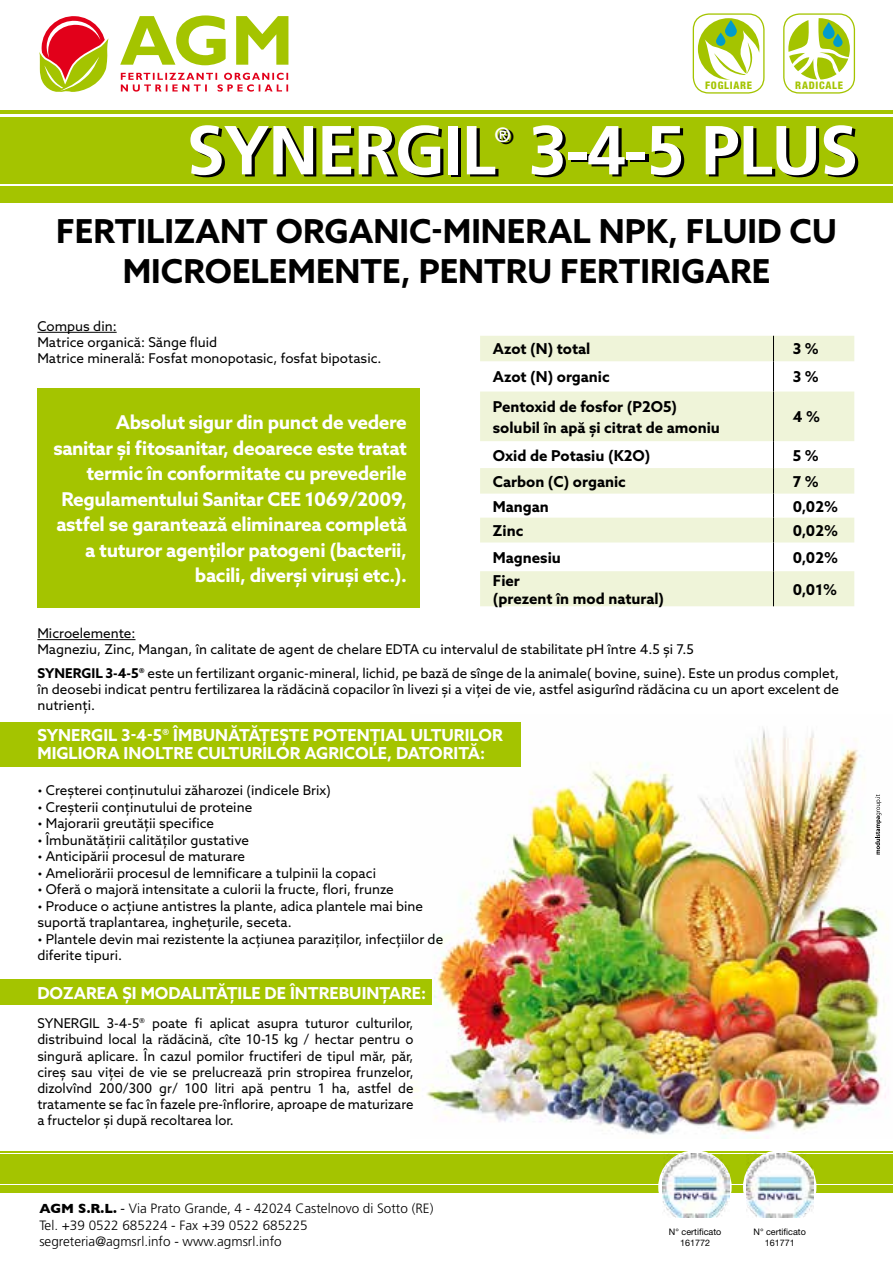
<style>
.page{position:relative;width:893px;height:1263px;background:#fff}
.page>*{position:absolute;margin:0;border:0;box-sizing:border-box;transform-origin:0 0}
.t1{font:700 69.15px "Frutiger LT Std";letter-spacing:-.02em;color:#fff}
.t2{font:700 33px/39.6px "Azo Sans";color:#000;text-align:center}
.t3{font:700 20.7px "Frutiger LT Std";color:#000}
.t4{font:700 20.7px "Frutiger LT Std";color:#fff}
.t5{font:700 19.05px/25.5px "Azo Sans";letter-spacing:-.02em;color:#fff;text-align:right}
.t6{font:700 16.5px/18px "Azo Sans";color:#fff}
.t7{font:700 15px/21px "Azo Sans";color:#000}
.t8{font:13.5px/16.2px "Azo Sans";color:#000}
.t9{font:300 13.5px/16.5px "Frutiger LT Std";color:#000}
.t10{font:800 condensed 10.5px "Helvetica Neue LT Std";letter-spacing:.07em;color:#a4c400}
.t11{font:9px/10.5px "Helvetica Neue LT Std";color:#000;text-align:center}
.s1{font-weight:700}
.s2{font-family:"Gill Sans";font-weight:700}
.s3{font-weight:400}
</style>
<div class="page">
<img style="left:410px;top:729px;width:476px;height:409px">
<div style="left:38px;top:388px;width:382px;height:220px;background:#a4c400"></div>
<div style="left:0;top:979px;width:432px;height:26px;background:#a4c400"></div>
<div style="left:0;top:722px;width:521px;height:44px;background:#a4c400"></div>
<hr style="left:37px;top:332px;width:80px;height:1px;background:#000">
<hr style="left:37px;top:639px;width:99px;height:1px;background:#000">
<div style="left:0;top:117px;width:893px;height:66px;background:#a4c400"></div>
<hr style="left:0;top:110px;width:893px;height:4px;background:#a4c400">
<div style="left:0;top:186px;width:893px;height:16px;background:#a4c400"></div>
<svg style="left:875px;top:794px;width:6px;height:60px"></svg>
<div style="left:0;top:1154px;width:893px;height:30px;background:#a4c400"></div>
<hr style="left:0;top:1151px;width:893px;height:2px;background:#a4c400">
<div style="left:0;top:1185px;width:893px;height:7px;background:#a4c400"></div>
<svg style="left:480px;top:336px;width:374px;height:270px;fill:#eff4d9"></svg>
<svg style="left:773px;top:336px;width:1px;height:25px"></svg>
<hr style="left:773px;top:361px;width:1px;height:30px;background:#000">
<hr style="left:773px;top:391px;width:1px;height:50px;background:#000">
<svg style="left:773px;top:441px;width:1px;height:130px"></svg>
<hr style="left:773px;top:571px;width:1px;height:35px;background:#000">
<svg style="left:744px;top:1151px;width:71px;height:71px"></svg>
<div style="left:743px;top:1150px;width:73px;height:74px;border:2px solid #fff;border-radius:50%"></div>
<svg style="left:659px;top:1151px;width:72px;height:71px"></svg>
<div style="left:658px;top:1150px;width:74px;height:74px;border:2px solid #fff;border-radius:50%"></div>
<img style="left:747px;top:1153px;width:67px;height:64px">
<img style="left:663px;top:1154px;width:67px;height:63px">
<svg style="left:698px;top:18px;width:61px;height:62px"></svg>
<div style="left:693px;top:13px;width:72px;height:81px;border:1px solid #a4c400;border-radius:16px"></div>
<svg style="left:788px;top:18px;width:62px;height:62px"></svg>
<svg style="left:823px;top:22px;width:12px;height:17px"></svg>
<svg style="left:833px;top:34px;width:10px;height:13px"></svg>
<div style="left:783px;top:13px;width:72px;height:81px;border:1px solid #a4c400;border-radius:16px"></div>
<svg style="left:39px;top:16px;width:70px;height:76px"></svg>
<svg style="left:121px;top:73px;width:167px;height:19px"></svg>
<svg style="left:120px;top:15px;width:168px;height:50px"></svg>
<p class="t10" style="left:705px;top:79px;width:48px">FOGLIARE</p>
<p class="t10" style="left:795px;top:79px;width:49px">RADICALE</p>
<h1 class="t1" style="left:186px;top:110px;width:311px">SYNERGIL</h1>
<h3 class="t4" style="left:494px;top:123px;width:18px">®</h3>
<h1 class="t1" style="left:528px;top:110px;width:331px">3-4-5 PLUS</h1>
<h3 class="t3" style="left:498px;top:124px;width:18px">®</h3>
<h2 class="t2" style="left:56px;top:211px;width:782px">FERTILIZANT ORGANIC-MINERAL NPK, FLUID CU<br>MICROELEMENTE, PENTRU FERTIRIGARE</h2>
<p class="t8" style="left:37px;top:318px;width:346px">Compus din:<br>Matrice organică: Sănge fluid<br>Matrice minerală: Fosfat monopotasic, fosfat bipotasic.</p>
<p class="t5" style="left:53px;top:409px;width:355px">Absolut sigur din punct de vedere sanitar și fitosanitar, deoarece este tratat termic în conformitate cu prevederile Regulamentului Sanitar CEE 1069/2009, astfel se garantează eliminarea completă a tuturor agenților patogeni (bacterii, bacili, diverși viruși etc.).</p>
<p class="t7" style="left:493px;top:338px;width:99px">Azot (N) total</p>
<p class="t7" style="left:793px;top:338px;width:28px">3 %</p>
<p class="t7" style="left:493px;top:366px;width:118px">Azot (N) organic</p>
<p class="t7" style="left:793px;top:366px;width:28px">3 %</p>
<p class="t7" style="left:493px;top:396px;width:229px">Pentoxid de fosfor (P2O5) solubil în apă și citrat de amoniu</p>
<p class="t7" style="left:793px;top:406px;width:29px">4 %</p>
<p class="t7" style="left:493px;top:444px;width:159px">Oxid de Potasiu (K2O)</p>
<p class="t7" style="left:793px;top:444px;width:28px">5 %</p>
<p class="t7" style="left:493px;top:471px;width:135px">Carbon (C) organic</p>
<p class="t7" style="left:793px;top:471px;width:28px">7 %</p>
<p class="t7" style="left:493px;top:495px;width:58px">Mangan</p>
<p class="t7" style="left:793px;top:495px;width:47px">0,02%</p>
<p class="t7" style="left:493px;top:520px;width:32px">Zinc</p>
<p class="t7" style="left:793px;top:520px;width:47px">0,02%</p>
<p class="t7" style="left:493px;top:547px;width:70px">Magnesiu</p>
<p class="t7" style="left:793px;top:547px;width:47px">0,02%</p>
<p class="t7" style="left:493px;top:571px;width:173px;line-height:18px">Fier<br>(prezent în mod natural)</p>
<p class="t7" style="left:793px;top:578px;width:46px">0,01%</p>
<p class="t8" style="left:37px;top:625px;width:658px">Microelemente:<br>Magneziu, Zinc, Mangan, în calitate de agent de chelare EDTA cu intervalul de stabilitate pH între 4.5 și 7.5</p>
<p class="t8" style="left:37px;top:665px;width:803px;text-align:justify"><span class="s1">SYNERGIL 3-4-5®</span> este un fertilizant organic-mineral, lichid, pe bază de sînge de la animale( bovine, suine). Este un produs complet, în deosebi indicat pentru fertilizarea la rădăcină copacilor în livezi și a viței de vie, astfel asigurînd rădăcina cu un aport excelent de nutrienți.</p>
<p class="t6" style="left:37px;top:726px;width:467px">SYNERGIL 3-4-5® ÎMBUNĂTĂȚEȘTE POTENȚIAL ULTURILOR<br>MIGLIORA INOLTRE CULTURILOR AGRICOLE, DATORITĂ:</p>
<p class="t8" style="left:37px;top:782px;width:295px">• Creșterei conținutului zăharozei (indicele Brix)</p>
<p class="t8" style="left:37px;top:799px;width:216px">• Creșterii conținutului de proteine</p>
<p class="t8" style="left:37px;top:815px;width:178px">• Majorarii greutății specifice</p>
<p class="t8" style="left:37px;top:832px;width:213px">• Îmbunătățirii calităților gustative</p>
<p class="t8" style="left:37px;top:848px;width:209px">• Anticipării procesul de maturare</p>
<p class="t8" style="left:37px;top:865px;width:340px">• Ameliorării procesul de lemnificare a tulpinii la copaci</p>
<p class="t8" style="left:37px;top:881px;width:358px">• Oferă o majoră intensitate a culorii la fructe, flori, frunze</p>
<p class="t8" style="left:37px;top:897px;width:387px">• Produce o acțiune antistres la plante, adica plantele mai bine suportă traplantarea, inghețurile, seceta.</p>
<p class="t8" style="left:37px;top:930px;width:407px">• Plantele devin mai rezistente la acțiunea paraziților, infecțiilor de diferite tipuri.</p>
<p class="t6" style="left:37px;top:983px;width:390px">DOZAREA ȘI MODALITĂȚILE DE ÎNTREBUINȚARE:</p>
<p class="t8" style="left:37px;top:1015px;width:378px;text-align:justify">SYNERGIL 3-4-5® poate fi aplicat asupra tuturor culturilor, distribuind local la rădăcină, cîte 10-15 kg / hectar pentru o singură aplicare. În cazul pomilor fructiferi de tipul măr, păr, cireș sau viței de vie se prelucrează prin stropirea frunzelor, dizolvînd 200/300 gr/ 100 litri apă pentru 1 ha, astfel de tratamente se fac în fazele pre-înflorire, aproape de maturizare a fructelor și după recoltarea lor.</p>
<p class="t9" style="left:39px;top:1200px;width:396px"><span class="s2">AGM S.R.L.</span> <span class="s3">-</span> Via Prato Grande, 4 - 42024 Castelnovo di Sotto (RE)<br>Tel. +39 0522 685224 - Fax +39 0522 685225 segreteria@agmsrl.info - www.agmsrl.info</p>
<p class="t11" style="left:669px;top:1227px;width:54px">N° certificato<br>161772</p>
<p class="t11" style="left:753px;top:1227px;width:54px">N° certificato<br>161771</p>
</div>
